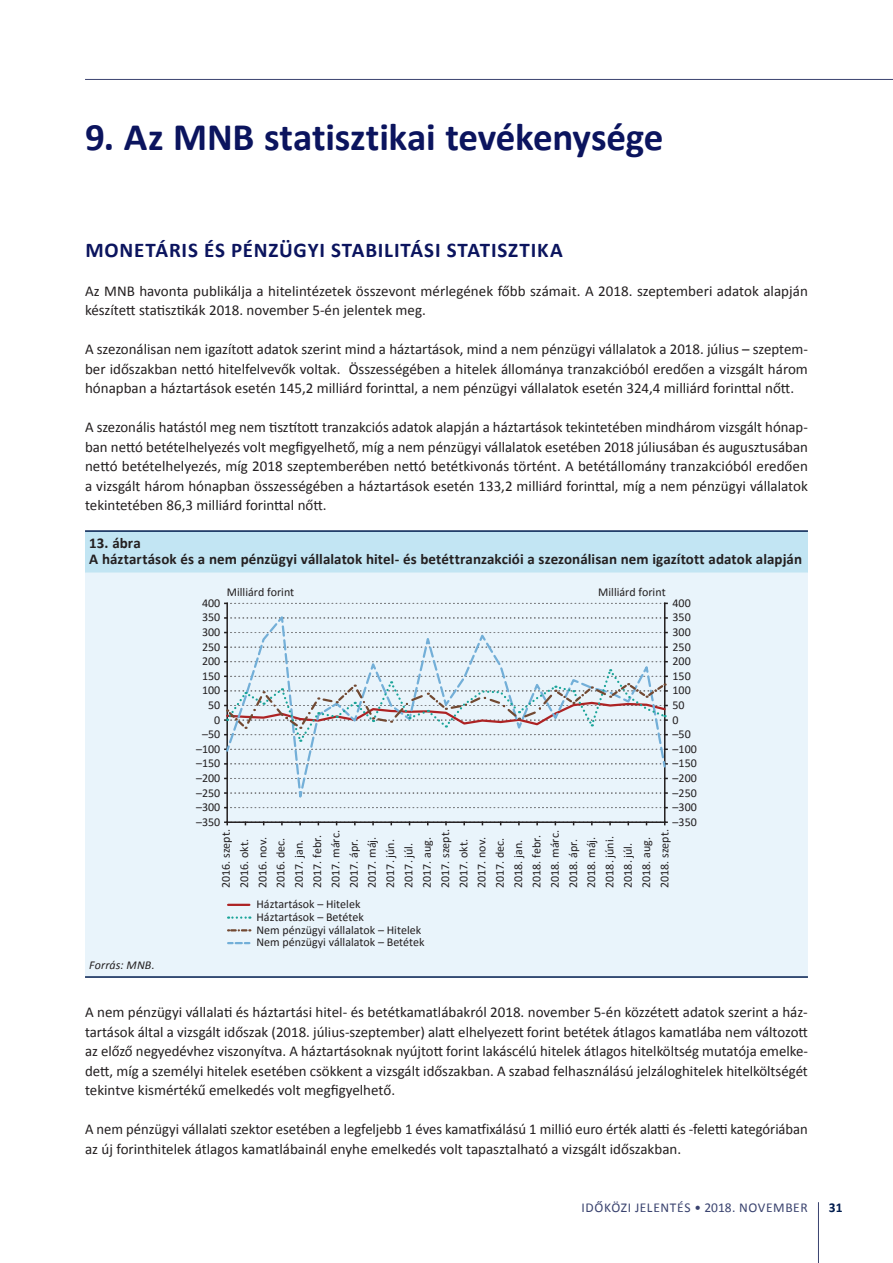
<style>
.page{position:relative;width:893px;height:1263px;background:#fff}
.page>*{position:absolute;margin:0;border:0;box-sizing:border-box;transform-origin:0 0}
.t1{font:700 39px "Calibri";letter-spacing:-.005em;color:#0b145e}
.t2{font:700 21px "Calibri";letter-spacing:.04em;color:#0b145e}
.t3{font:15px/19.5px "Calibri";color:#231f20;text-align:justify}
.t4{font:700 15px/15.8px "Calibri";letter-spacing:.005em;color:#231f20}
.t5{font:13.5px "Calibri";letter-spacing:.045em;color:#3a436f}
.t6{font:700 13.5px "Calibri";color:#001c4e}
.t7{font:12px/18.3px "Calibri";color:#231f20}
.t8{font:italic 12px "Calibri";letter-spacing:.01em;color:#231f20}
</style>
<div class="page">
<hr style="left:818px;top:1202px;width:1px;height:61px;background:#3a436f">
<hr style="left:85px;top:79px;width:808px;height:1px;background:#3a436f">
<div style="left:85px;top:531px;width:723px;height:41px;background:#c2e5f3"></div>
<div style="left:85px;top:572px;width:723px;height:404px;background:#e9f4fb"></div>
<hr style="left:85px;top:530px;width:723px;height:2px;background:#001c4e">
<hr style="left:85px;top:976px;width:723px;height:2px;background:#001c4e">
<hr style="left:226px;top:603px;width:2px;height:219px;background:#231f20">
<svg style="left:225px;top:821px;width:442px;height:4px;background:#92979b"></svg>
<svg style="left:225px;top:603px;width:442px;height:1px"></svg>
<hr style="left:664px;top:603px;width:1px;height:219px;background:#231f20">
<svg style="left:224px;top:612px;width:444px;height:199px;background:#dde7ef"></svg>
<svg style="left:228px;top:942px;width:21px;height:2px"></svg>
<svg style="left:228px;top:929px;width:22px;height:2px"></svg>
<svg style="left:228px;top:916px;width:22px;height:3px"></svg>
<hr style="left:228px;top:904px;width:21px;height:2px;background:#ad2324">
<h1 class="t1" style="left:85px;top:112px;width:580px">9. Az MNB statisztikai tevékenysége</h1>
<h2 class="t2" style="left:85px;top:236px;width:479px">MONETÁRIS ÉS PÉNZÜGYI STABILITÁSI STATISZTIKA</h2>
<p class="t3" style="left:85px;top:281px;width:724px">Az MNB havonta publikálja a hitelintézetek összevont mérlegének főbb számait. A 2018. szeptemberi adatok alapján készített statisztikák 2018. november 5-én jelentek meg.</p>
<p class="t3" style="left:85px;top:340px;width:724px">A szezonálisan nem igazított adatok szerint mind a háztartások, mind a nem pénzügyi vállalatok a 2018. július – szeptem&shy;ber időszakban nettó hitelfelvevők voltak. Összességében a hitelek állománya tranzakcióból eredően a vizsgált három hónapban a háztartások esetén 145,2 milliárd forinttal, a nem pénzügyi vállalatok esetén 324,4 milliárd forinttal nőtt.</p>
<p class="t3" style="left:85px;top:418px;width:724px">A szezonális hatástól meg nem tisztított tranzakciós adatok alapján a háztartások tekintetében mindhárom vizsgált hónap&shy;ban nettó betételhelyezés volt megfigyelhető, míg a nem pénzügyi vállalatok esetében 2018 júliusában és augusztusában nettó betételhelyezés, míg 2018 szeptemberében nettó betétkivonás történt. A betétállomány tranzakcióból eredően a vizsgált három hónapban összességében a háztartások esetén 133,2 milliárd forinttal, míg a nem pénzügyi vállalatok tekintetében 86,3 milliárd forinttal nőtt.</p>
<p class="t4" style="left:89px;top:535px;width:714px">13. ábra<br>A háztartások és a nem pénzügyi vállalatok hitel- és betéttranzakciói a szezonálisan nem igazított adatok alapján</p>
<p class="t7" style="left:227px;top:582px;width:69px">Milliárd forint</p>
<p class="t7" style="left:598px;top:582px;width:69px">Milliárd forint</p>
<p class="t7" style="left:202px;top:593px;width:20px">400</p>
<p class="t7" style="left:673px;top:593px;width:20px">400</p>
<p class="t7" style="left:202px;top:608px;width:20px">350</p>
<p class="t7" style="left:673px;top:608px;width:20px">350</p>
<p class="t7" style="left:202px;top:623px;width:20px">300</p>
<p class="t7" style="left:673px;top:623px;width:20px">300</p>
<p class="t7" style="left:202px;top:637px;width:20px">250</p>
<p class="t7" style="left:673px;top:637px;width:20px">250</p>
<p class="t7" style="left:202px;top:652px;width:20px">200</p>
<p class="t7" style="left:673px;top:652px;width:20px">200</p>
<p class="t7" style="left:202px;top:666px;width:20px">150</p>
<p class="t7" style="left:673px;top:666px;width:20px">150</p>
<p class="t7" style="left:202px;top:681px;width:20px">100</p>
<p class="t7" style="left:673px;top:681px;width:20px">100</p>
<p class="t7" style="left:208px;top:696px;width:14px">50</p>
<p class="t7" style="left:673px;top:696px;width:14px">50</p>
<p class="t7" style="left:214px;top:710px;width:8px">0</p>
<p class="t7" style="left:673px;top:710px;width:8px">0</p>
<p class="t7" style="left:202px;top:725px;width:20px">–50</p>
<p class="t7" style="left:673px;top:725px;width:20px">–50</p>
<p class="t7" style="left:196px;top:739px;width:26px">–100</p>
<p class="t7" style="left:673px;top:739px;width:26px">–100</p>
<p class="t7" style="left:196px;top:754px;width:26px">–150</p>
<p class="t7" style="left:673px;top:754px;width:26px">–150</p>
<p class="t7" style="left:196px;top:769px;width:26px">–200</p>
<p class="t7" style="left:673px;top:769px;width:26px">–200</p>
<p class="t7" style="left:196px;top:783px;width:26px">–250</p>
<p class="t7" style="left:673px;top:783px;width:26px">–250</p>
<p class="t7" style="left:196px;top:798px;width:26px">–300</p>
<p class="t7" style="left:673px;top:798px;width:26px">–300</p>
<p class="t7" style="left:196px;top:812px;width:26px">–350</p>
<p class="t7" style="left:673px;top:812px;width:26px">–350</p>
<p class="t8" style="left:89px;top:956px;width:67px">Forrás: MNB.</p>
<p class="t7" style="left:216px;top:888px;width:60px;rotate:-90deg">2016. szept.<br>2016. okt.<br>2016. nov.<br>2016. dec.<br>2017. jan.<br>2017. febr.<br>2017. márc.<br>2017. ápr.<br>2017. máj.<br>2017. jún.<br>2017. júl.<br>2017. aug.<br>2017. szept.<br>2017. okt.<br>2017. nov.<br>2017. dec.<br>2018. jan.<br>2018. febr.<br>2018. márc.<br>2018. ápr.<br>2018. máj.<br>2018. júni.<br>2018. júl.<br>2018. aug.<br>2018. szept.</p>
<p class="t7" style="left:256px;top:897px;width:170px;line-height:12.8px">Háztartások – Hitelek<br>Háztartások – Betétek<br>Nem pénzügyi vállalatok – Hitelek<br>Nem pénzügyi vállalatok – Betétek</p>
<p class="t3" style="left:85px;top:1003px;width:724px">A nem pénzügyi vállalati és háztartási hitel- és betétkamatlábakról 2018. november 5-én közzétett adatok szerint a ház&shy;tartások által a vizsgált időszak (2018. július-szeptember) alatt elhelyezett forint betétek átlagos kamatlába nem változott az előző negyedévhez viszonyítva. A háztartásoknak nyújtott forint lakáscélú hitelek átlagos hitelköltség mutatója emelke&shy;dett, míg a személyi hitelek esetében csökkent a vizsgált időszakban. A szabad felhasználású jelzáloghitelek hitelköltségét tekintve kismértékű emelkedés volt megfigyelhető.</p>
<p class="t3" style="left:85px;top:1120px;width:724px">A nem pénzügyi vállalati szektor esetében a legfeljebb 1 éves kamatfixálású 1 millió euro érték alatti és -feletti kategóriában az új forinthitelek átlagos kamatlábainál enyhe emelkedés volt tapasztalható a vizsgált időszakban.</p>
<p class="t5" style="left:581px;top:1199px;width:228px">IDŐKÖZI JELENTÉS • 2018. NOVEMBER</p>
<p class="t6" style="left:829px;top:1199px;width:15px">31</p>
</div>
